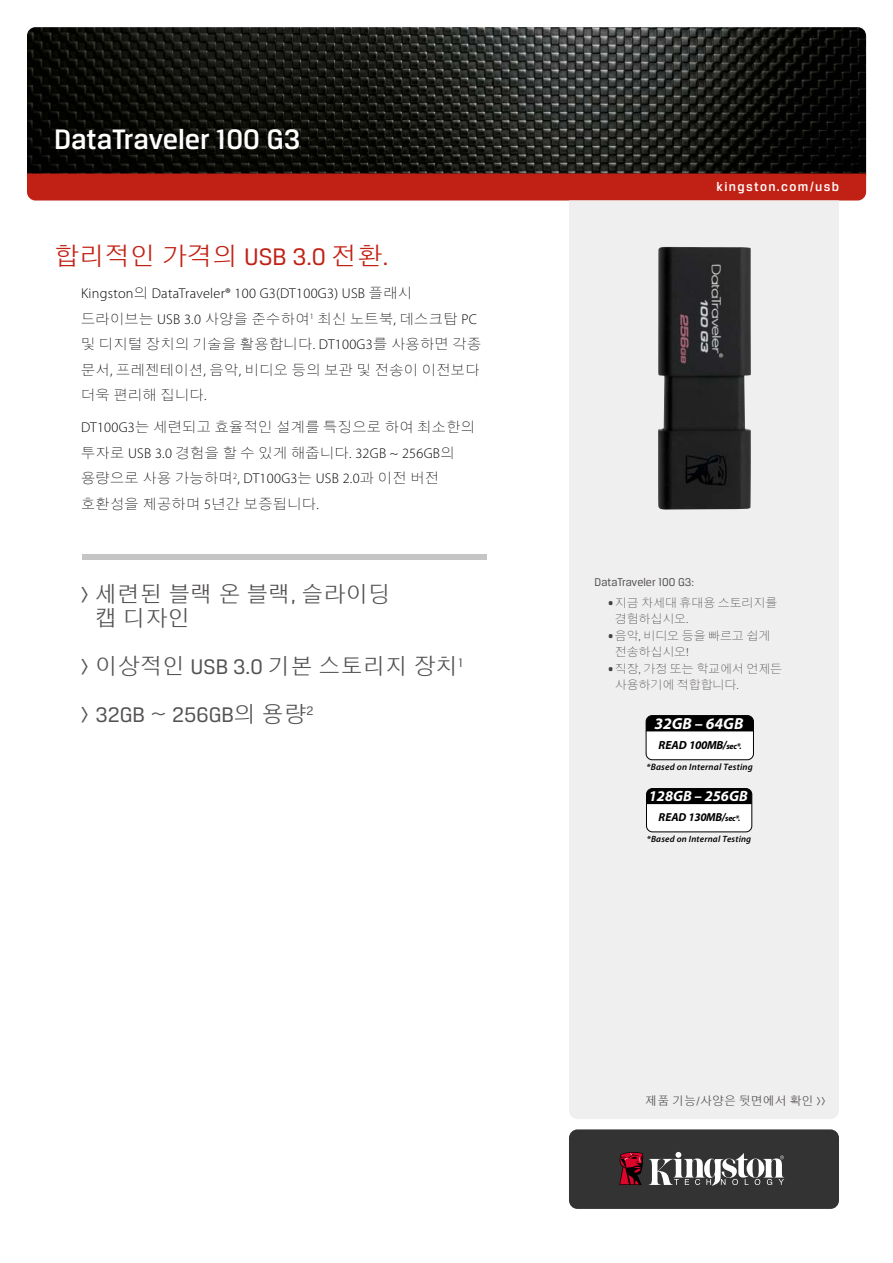
<style>
.page{position:relative;width:893px;height:1263px;background:#fff}
.page>*{position:absolute;margin:0;border:0;box-sizing:border-box;transform-origin:0 0}
.t1{font:500 30px "Breuer Text";color:#fff}
.t2{font:500 25.5px "HY Go Thic";color:#c12115}
.t3{font:500 22.5px/24px "HY Go Thic";color:#555352}
.t4{font:22.5px "Breuer Text";color:#555352}
.t5{font:italic 700 16.05px "Myriad Pro";color:#fff}
.t6{font:italic 700 14.85px "Myriad Pro";color:#fff}
.t7{font:300 14.25px/25.5px "HY Go Thic";letter-spacing:.02em;color:#000}
.t8{font:300 14.25px "Myriad Pro";letter-spacing:.02em;color:#000}
.t9{font:500 13.5px "Breuer Text";letter-spacing:.1em;color:#fff}
.t10{font:300 12px/16.5px "HY Go Thic";letter-spacing:-.01em;color:#42413f}
.t11{font:12px "Breuer Text";color:#555352}
.t12{font:500 12px "HY Go Thic";color:#555352}
.t13{font:italic 700 11.85px "Myriad Pro";letter-spacing:-.035em;color:#000}
.t14{font:italic 700 11.55px "Myriad Pro";letter-spacing:-.035em;color:#000}
.t15{font:italic 600 9.3px "Myriad Pro";letter-spacing:.02em;color:#000}
.t16{font:italic 600 9.15px "Myriad Pro";letter-spacing:.02em;color:#000}
.s1{font-family:"Breuer Text";font-weight:400}
.s2{font-family:"HY Go Thic"}
.s3{font-family:"Myriad Pro"}
.s4{font-family:"HY Go Thic";font-weight:500}
.s5{font-family:"Breuer Text"}
.s6{font-size:8.4px}
.s7{font-size:8.25px}
</style>
<div class="page">
<img style="left:27px;top:27px;width:839px;height:146px">
<div style="left:27px;top:173px;width:839px;height:27px;background:#c12115"></div>
<div style="left:569px;top:200px;width:270px;height:919px;background:#f0efef"></div>
<div style="left:569px;top:1129px;width:270px;height:80px;background:#333;border-radius:9px"></div>
<svg style="left:649px;top:1152px;width:135px;height:34px"></svg>
<svg style="left:619px;top:1152px;width:24px;height:33px"></svg>
<img style="left:658px;top:247px;width:93px;height:263px">
<div style="left:646px;top:715px;width:107px;height:45px;background:#fff;border-radius:6px"></div>
<div style="left:646px;top:715px;width:108px;height:45px;border:1px solid #000;border-radius:6px"></div>
<svg style="left:646px;top:715px;width:107px;height:16px"></svg>
<div style="left:646px;top:788px;width:106px;height:44px;background:#fff;border-radius:6px"></div>
<div style="left:646px;top:788px;width:106px;height:44px;border:1px solid #000;border-radius:6px"></div>
<div style="left:646px;top:788px;width:106px;height:16px;background:#000"></div>
<div style="left:82px;top:554px;width:404px;height:6px;background:#c6c5c5"></div>
<h1 class="t1" style="left:54px;top:122px;width:248px">DataTraveler 100 G3</h1>
<h2 class="t2" style="left:54px;top:243px;width:336px">합리적인 가격의 <span class="s1">USB 3.0</span> 전환<span class="s1">.</span></h2>
<p class="t8" style="left:81px;top:285px;width:333px">Kingston<span class="s2">의</span> DataTraveler® 100 G3(DT100G3) USB <span class="s2">플래시</span></p>
<p class="t7" style="left:81px;top:306px;width:402px">드라이브는 <span class="s3">USB 3.0</span> 사양을 준수하여<sup>1</sup> 최신 노트북<span class="s3">,</span> 데스크탑 <span class="s3">PC </span>및 디지털 장치의 기술을 활용합니다<span class="s3">. DT100G3</span>를 사용하면 각종 문서<span class="s3">,</span> 프레젠테이션<span class="s3">,</span> 음악<span class="s3">,</span> 비디오 등의 보관 및 전송이 이전보다 더욱 편리해 집니다<span class="s3">.</span></p>
<p class="t7" style="left:81px;top:414px;width:396px"><span class="s3">DT100G3</span>는 세련되고 효율적인 설계를 특징으로 하여 최소한의</p>
<p class="t8" style="left:81px;top:444px;width:375px"><span class="s2">투자로</span> USB 3.0 <span class="s2">경험을 할 수 있게 해줍니다</span>. 32GB ~ 256GB<span class="s2">의</span></p>
<p class="t7" style="left:81px;top:465px;width:360px">용량으로 사용 가능하며<sup>2</sup><span class="s3">, DT100G3</span>는 <span class="s3">USB 2.0</span>과 이전 버전 호환성을 제공하며 <span class="s3">5</span>년간 보증됩니다<span class="s3">.</span></p>
<h3 class="t3" style="left:95px;top:582px;width:297px;text-indent:-15px"><span class="s1">&gt;</span> 세련된 블랙 온 블랙<span class="s1">,</span> 슬라이딩 캡 디자인</h3>
<h3 class="t3" style="left:80px;top:654px;width:384px"><span class="s1">&gt;</span> 이상적인 <span class="s1">USB 3.0</span> 기본 스토리지 장치<sup>1</sup></h3>
<h3 class="t4" style="left:80px;top:703px;width:235px">&gt; 32GB <span class="s4">~</span> 256GB<span class="s4">의 용량</span><sup>2</sup></h3>
<p class="t9" style="left:717px;top:179px;width:124px">kingston.com/usb</p>
<p class="t11" style="left:595px;top:575px;width:101px">DataTraveler 100 G3:</p>
<p class="t10" style="left:615px;top:594px;width:164px;text-indent:-7px"><span class="s5">•</span>지금 차세대 휴대용 스토리지를 경험하십시오<span class="s5">.</span></p>
<p class="t10" style="left:615px;top:627px;width:157px;text-indent:-7px"><span class="s5">•</span>음악<span class="s5">,</span> 비디오 등을 빠르고 쉽게 전송하십시오<span class="s5">!</span></p>
<p class="t10" style="left:615px;top:660px;width:169px;text-indent:-7px"><span class="s5">•</span>직장<span class="s5">,</span> 가정 또는 학교에서 언제든 사용하기에 적합합니다<span class="s5">.</span></p>
<p class="t5" style="left:654px;top:713px;width:90px">32GB – 64GB</p>
<p class="t13" style="left:658px;top:737px;width:85px">READ 100MB/<span class="s6">sec*.</span></p>
<p class="t15" style="left:646px;top:761px;width:108px">*Based on Internal Testing</p>
<p class="t6" style="left:649px;top:787px;width:100px">128GB – 256GB</p>
<p class="t14" style="left:659px;top:809px;width:83px">READ 130MB/<span class="s7">sec*.</span></p>
<p class="t16" style="left:647px;top:833px;width:106px">*Based on Internal Testing</p>
<p class="t12" style="left:645px;top:1095px;width:181px">제품 기능<span class="s1">/</span>사양은 뒷면에서 확인 <span class="s1">&gt;&gt;</span></p>
</div>
